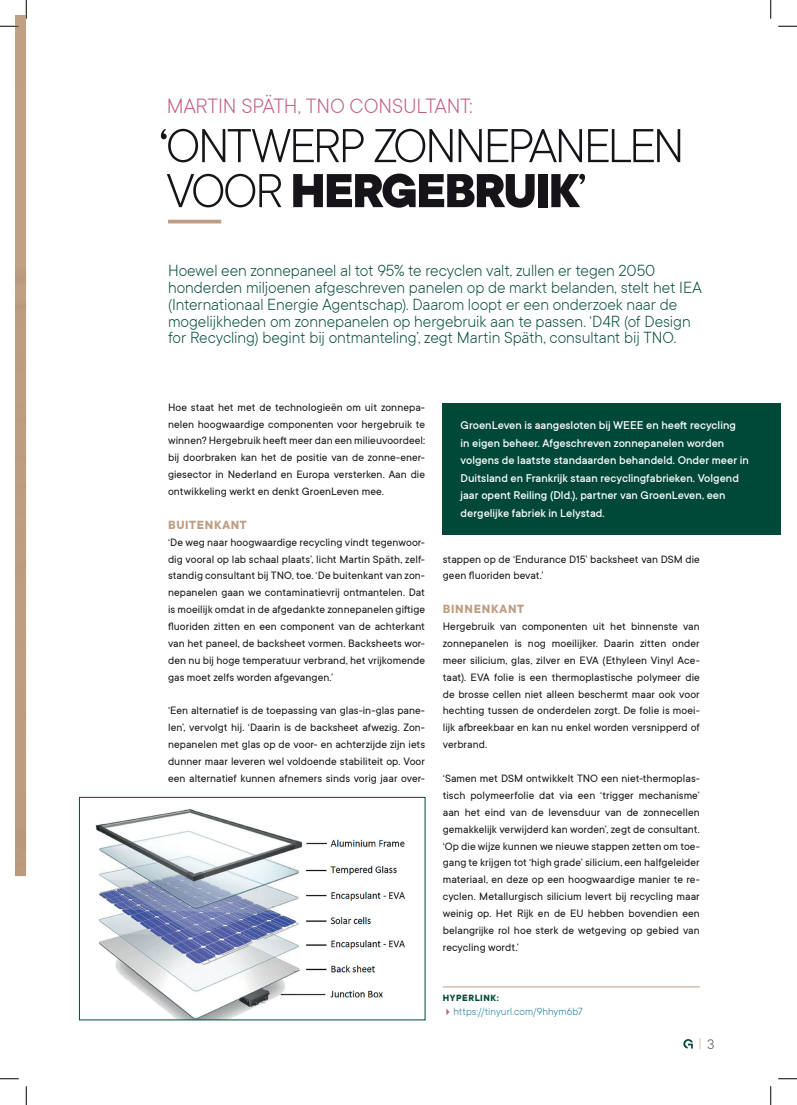
<style>
.page{position:relative;width:797px;height:1105px;background:#fff}
.page>*{position:absolute;margin:0;border:0;box-sizing:border-box;transform-origin:0 0}
.t1{font:300 52.5px/45px "TT Commons";letter-spacing:-.055em;color:#171419}
.t2{font:300 22.5px "TT Commons";letter-spacing:-.005em;color:#c05d84}
.t3{font:300 17.5px/16.9px "TT Commons";letter-spacing:-.005em;color:#004939}
.t4{font:300 13.75px "TT Commons";color:#be9e83}
.t5{font:700 13.12px "TT Commons";letter-spacing:.055em;color:#be9e83}
.t6{font:500 12.5px/17.5px "TT Commons";color:#fff}
.t7{font:11.88px/16.9px "TT Commons";letter-spacing:.005em;color:#171419;text-align:justify}
.t8{font:300 11.25px "TT Commons";letter-spacing:.005em;color:#117599}
.t9{font:700 10px "TT Commons";letter-spacing:.06em;color:#004939}
.s1{font-weight:500}
.s2{font-weight:800}
.s3{color:#c05d84}
.s4{font-size:15px;color:#44484b}
</style>
<div class="page">
<svg style="left:683px;top:1039px;width:9px;height:9px"></svg>
<hr style="left:443px;top:986px;width:256px;height:1px;background:#be9e83">
<hr style="left:168px;top:220px;width:53px;height:3px;background:#be9e83">
<div style="left:443px;top:403px;width:338px;height:132px;background:#004939"></div>
<img style="left:95px;top:809px;width:311px;height:209px">
<div style="left:79px;top:797px;width:346px;height:223px;border:1px solid #004939"></div>
<svg style="left:0;top:25px;width:19px;height:2px"></svg>
<svg style="left:778px;top:25px;width:19px;height:2px"></svg>
<svg style="left:0;top:1078px;width:19px;height:1px"></svg>
<svg style="left:778px;top:1078px;width:19px;height:1px"></svg>
<svg style="left:25px;top:0;width:2px;height:19px"></svg>
<svg style="left:25px;top:1086px;width:2px;height:19px"></svg>
<svg style="left:770px;top:0;width:1px;height:19px"></svg>
<svg style="left:770px;top:1086px;width:1px;height:19px"></svg>
<h2 class="t2" style="left:167px;top:94px;width:307px">MARTIN SPÄTH, TNO CONSULTANT:</h2>
<h1 class="t1" style="left:159px;top:123px;width:527px"><span class="s1">‘</span>ONTWERP ZONNEPANELEN<br>VOOR <span class="s2">HERGEBRUIK</span><span class="s1">’</span></h1>
<p class="t3" style="left:168px;top:262px;width:535px">Hoewel een zonnepaneel al tot 95% te recyclen valt, zullen er tegen 2050 honderden miljoenen afgeschreven panelen op de markt belanden, stelt het IEA (Internationaal Energie Agentschap). Daarom loopt er een onderzoek naar de mogelijkheden om zonnepanelen op hergebruik aan te passen. ‘D4R (of Design for Recycling) begint bij ontmanteling’, zegt Martin Späth, consultant bij TNO.</p>
<p class="t7" style="left:168px;top:399px;width:258px">Hoe staat het met de technologieën om uit zonnepa&shy;nelen hoogwaardige componenten voor hergebruik te winnen? Hergebruik heeft meer dan een milieuvoordeel: bij doorbraken kan het de positie van de zonne-ener&shy;giesector in Nederland en Europa versterken. Aan die ontwikkeling werkt en denkt GroenLeven mee.</p>
<p class="t5" style="left:168px;top:517px;width:80px">BUITENKANT</p>
<p class="t7" style="left:168px;top:534px;width:258px">‘De weg naar hoogwaardige recycling vindt tegenwoor&shy;dig vooral op lab schaal plaats’, licht Martin Späth, zelf&shy;standig consultant bij TNO, toe. ‘De buitenkant van zon&shy;nepanelen gaan we contaminatievrij ontmantelen. Dat is moeilijk omdat in de afgedankte zonnepanelen giftige fluoriden zitten en een component van de achterkant van het paneel, de backsheet vormen. Backsheets wor&shy;den nu bij hoge temperatuur verbrand, het vrijkomende gas moet zelfs worden afgevangen.’</p>
<p class="t7" style="left:168px;top:702px;width:258px">‘Een alternatief is de toepassing van glas-in-glas pane&shy;len’, vervolgt hij. ‘Daarin is de backsheet afwezig. Zon&shy;nepanelen met glas op de voor- en achterzijde zijn iets dunner maar leveren wel voldoende stabiliteit op. Voor een alternatief kunnen afnemers sinds vorig jaar over-</p>
<p class="t6" style="left:460px;top:417px;width:290px">GroenLeven is aangesloten bij WEEE en heeft recycling<br>in eigen beheer. Afgeschreven zonnepanelen worden volgens de laatste standaarden behandeld. Onder meer in Duitsland en Frankrijk staan recyclingfabrieken. Volgend jaar opent Reiling (Dld.), partner van GroenLeven, een dergelijke fabriek in Lelystad.</p>
<p class="t7" style="left:443px;top:551px;width:258px">stappen op de ‘Endurance D15’ backsheet van DSM die geen fluoriden bevat.’</p>
<p class="t5" style="left:443px;top:602px;width:83px">BINNENKANT</p>
<p class="t7" style="left:443px;top:618px;width:258px">Hergebruik van componenten uit het binnenste van zonnepanelen is nog moeilijker. Daarin zitten onder meer silicium, glas, zilver en EVA (Ethyleen Vinyl Ace&shy;taat). EVA folie is een thermoplastische polymeer die de brosse cellen niet alleen beschermt maar ook voor hechting tussen de onderdelen zorgt. De folie is moei&shy;lijk afbreekbaar en kan nu enkel worden versnipperd of verbrand.</p>
<p class="t7" style="left:443px;top:770px;width:258px">‘Samen met DSM ontwikkelt TNO een niet-thermoplas&shy;tisch polymeerfolie dat via een ‘trigger mechanisme’ aan het eind van de levensduur van de zonnecellen gemakkelijk verwijderd kan worden’, zegt de consultant. ‘Op die wijze kunnen we nieuwe stappen zetten om toe&shy;gang te krijgen tot ‘high grade’ silicium, een halfgeleider materiaal, en deze op een hoogwaardige manier te re&shy;cyclen. Metallurgisch silicium levert bij recycling maar weinig op. Het Rijk en de EU hebben bovendien een belangrijke rol hoe sterk de wetgeving op gebied van recycling wordt.’</p>
<p class="t9" style="left:443px;top:993px;width:58px">HYPERLINK:</p>
<p class="t8" style="left:443px;top:1005px;width:142px"><span class="s3">✔</span>https://tinyurl.com/9hhym6b7</p>
<p class="t4" style="left:698px;top:1035px;width:18px">| <span class="s4">3</span></p>
</div>
